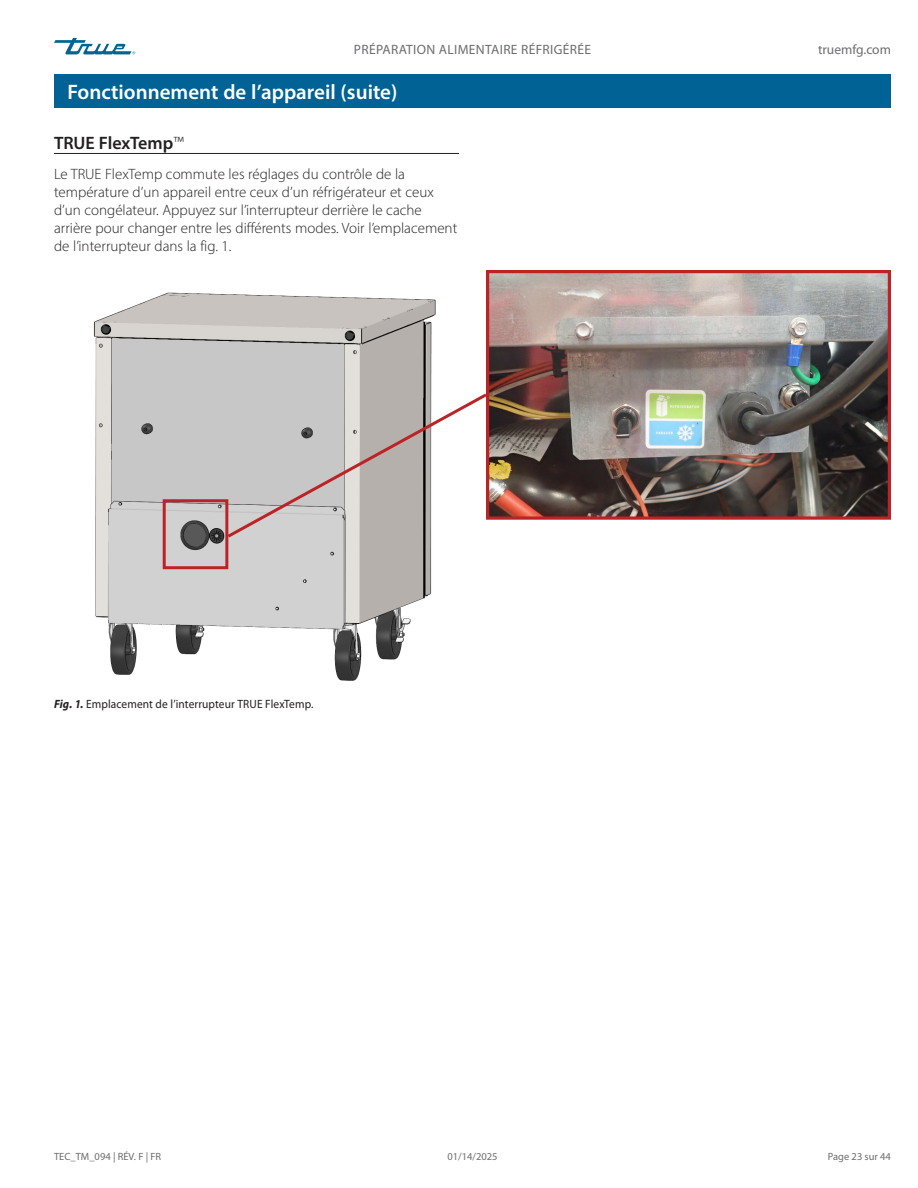
<style>
.page{position:relative;width:918px;height:1188px;background:#fff}
.page>*{position:absolute;margin:0;border:0;box-sizing:border-box;transform-origin:0 0}
.Title_bar_Page_header{font:600 21px "Myriad Pro";color:#fff}
.Subhead_underscore_H1{font:600 18px "Myriad Pro";color:#231f20}
.Body_Text_light_Normal{font:300 15px/18px "Myriad Pro";color:#231f20}
.t1{font:13.5px "Myriad Pro";letter-spacing:.025em;color:#6c6d70}
.t2{font:13.5px "Myriad Pro";color:#6c6d70}
.Caption_FIG_Regular{font:12px "Myriad Pro";letter-spacing:.01em;color:#231f20;scale:.95 1}
.t3{font:10.5px "Myriad Pro";color:#6c6d70}
.s1{font-weight:300}
.s2{font-weight:700;font-style:italic}
</style>
<div class="page">
<svg style="left:54px;top:38px;width:81px;height:16px"></svg>
<div style="left:54px;top:74px;width:837px;height:34px;background:#016395"></div>
<hr style="left:54px;top:153px;width:405px;height:1px;background:#231f20">
<img style="left:93px;top:292px;width:343px;height:389px">
<img style="left:490px;top:274px;width:397px;height:242px">
<div style="left:486px;top:270px;width:405px;height:250px;border:3px solid #bc2326"></div>
<div style="left:163px;top:499px;width:65px;height:70px;border:3px solid #bc2326"></div>
<svg style="left:224px;top:391px;width:266px;height:149px"></svg>
<p class="t1" style="left:354px;top:42px;width:239px">PRÉPARATION ALIMENTAIRE RÉFRIGÉRÉE</p>
<p class="Title_bar_Page_header" style="left:68px;top:79px;width:331px">Fonctionnement de l’appareil (suite)</p>
<p class="Subhead_underscore_H1" style="left:54px;top:131px;width:131px">TRUE FlexTemp<span class="s1">™</span></p>
<p class="Body_Text_light_Normal" style="left:54px;top:165px;width:405px">Le TRUE FlexTemp commute les réglages du contrôle de la température d’un appareil entre ceux d’un réfrigérateur et ceux d’un congélateur. Appuyez sur l’interrupteur derrière le cache arrière pour changer entre les différents modes. Voir l’emplacement de l’interrupteur dans la fig. 1.</p>
<p class="Caption_FIG_Regular" style="left:54px;top:696px;width:275px"><span class="s2">Fig. 1.</span> Emplacement de l’interrupteur TRUE FlexTemp.</p>
<p class="t2" style="left:818px;top:42px;width:74px">truemfg.com</p>
<p class="t3" style="left:54px;top:1150px;width:109px">TEC_TM_094 | RÉV. F | FR</p>
<p class="t3" style="left:447px;top:1150px;width:52px">01/14/2025</p>
<p class="t3" style="left:828px;top:1150px;width:65px">Page 23 sur 44</p>
</div>
